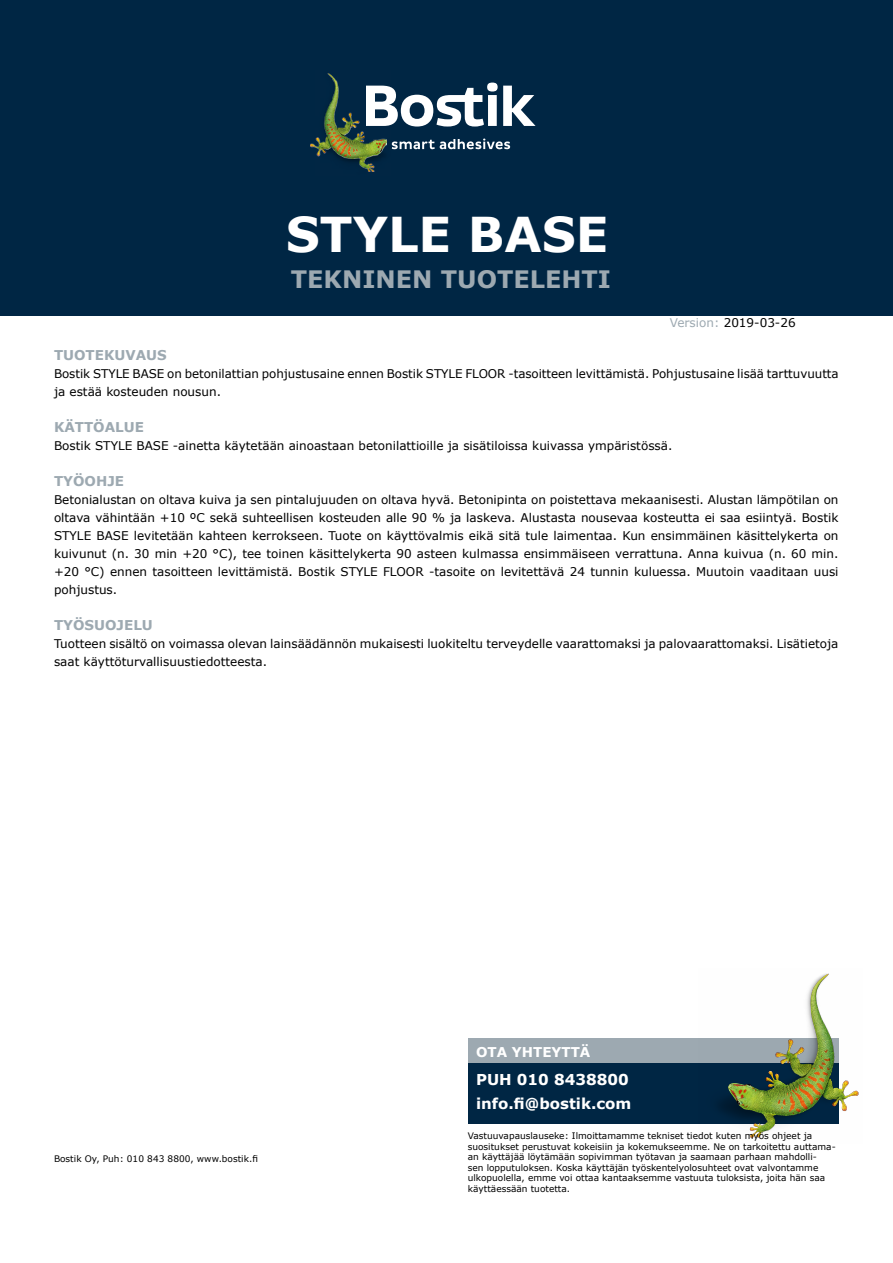
<style>
.page{position:relative;width:893px;height:1263px;background:#fff}
.page>*{position:absolute;margin:0;border:0;box-sizing:border-box;transform-origin:0 0}
.t1{font:700 48px "Verdana";color:#fff}
.t2{font:700 24px "Verdana";color:#9da9b1}
.t3{font:700 15px/24px "Verdana";color:#fff}
.t4{font:700 13.5px "Verdana";color:#9da9b1}
.t5{font:700 13.5px "Verdana";color:#fff}
.t6{font:12px/18px "Verdana";color:#000}
.t7{font:9px/10.5px "Verdana";color:#000}
.s1{color:#9da9b1}
</style>
<div class="page">
<div style="left:0;top:0;width:893px;height:316px;background:#002644"></div>
<img style="left:311px;top:73px;width:75px;height:98px">
<svg style="left:392px;top:139px;width:118px;height:10px"></svg>
<svg style="left:366px;top:83px;width:170px;height:44px"></svg>
<div style="left:469px;top:1038px;width:370px;height:26px;background:#9da9b1"></div>
<div style="left:469px;top:1063px;width:370px;height:61px;background:#002644"></div>
<img style="left:719px;top:973px;width:140px;height:165px">
<h1 class="t1" style="left:286px;top:201px;width:324px">STYLE BASE</h1>
<h2 class="t2" style="left:291px;top:262px;width:322px">TEKNINEN TUOTELEHTI</h2>
<p class="t6" style="left:670px;top:313px;width:127px"><span class="s1">Version:</span> 2019-03-26</p>
<p class="t4" style="left:54px;top:346px;width:114px">TUOTEKUVAUS</p>
<p class="t6" style="left:54px;top:365px;width:786px">Bostik STYLE BASE on betonilattian pohjustusaine ennen Bostik STYLE FLOOR -tasoitteen levittämistä. Pohjustusaine lisää tarttuvuutta ja estää kosteuden nousun.</p>
<p class="t4" style="left:54px;top:418px;width:92px">KÄTTÖALUE</p>
<p class="t6" style="left:54px;top:437px;width:620px">Bostik STYLE BASE -ainetta käytetään ainoastaan betonilattioille ja sisätiloissa kuivassa ympäristössä.</p>
<p class="t4" style="left:54px;top:472px;width:72px">TYÖOHJE</p>
<p class="t6" style="left:54px;top:491px;width:786px;text-align:justify">Betonialustan on oltava kuiva ja sen pintalujuuden on oltava hyvä. Betonipinta on poistettava mekaanisesti. Alustan lämpötilan on oltava vähintään +10 ºC sekä suhteellisen kosteuden alle 90 % ja laskeva. Alustasta nousevaa kosteutta ei saa esiintyä. Bostik STYLE BASE levitetään kahteen kerrokseen. Tuote on käyttövalmis eikä sitä tule laimentaa. Kun ensimmäinen käsittelykerta on kuivunut (n. 30 min +20 °C), tee toinen käsittelykerta 90 asteen kulmassa ensimmäiseen verrattuna. Anna kuivua (n. 60 min. +20 °C) ennen tasoitteen levittämistä. Bostik STYLE FLOOR -tasoite on levitettävä 24 tunnin kuluessa. Muutoin vaaditaan uusi pohjustus.</p>
<p class="t4" style="left:54px;top:616px;width:100px">TYÖSUOJELU</p>
<p class="t6" style="left:54px;top:635px;width:786px">Tuotteen sisältö on voimassa olevan lainsäädännön mukaisesti luokiteltu terveydelle vaarattomaksi ja palovaarattomaksi. Lisätietoja saat käyttöturvallisuustiedotteesta.</p>
<p class="t7" style="left:54px;top:1153px;width:205px">Bostik Oy, Puh: 010 843 8800, www.bostik.fi</p>
<p class="t5" style="left:476px;top:1042px;width:116px">OTA YHTEYTTÄ</p>
<p class="t3" style="left:476px;top:1067px;width:157px">PUH 010 8438800 info.fi@bostik.com</p>
<p class="t7" style="left:468px;top:1130px;width:370px">Vastuuvapauslauseke: Ilmoittamamme tekniset tiedot kuten myös ohjeet ja suositukset perustuvat kokeisiin ja kokemukseemme. Ne on tarkoitettu auttama&shy;an käyttäjää löytämään sopivimman työtavan ja saamaan parhaan mahdolli-<br>sen lopputuloksen. Koska käyttäjän työskentelyolosuhteet ovat valvontamme ulkopuolella, emme voi ottaa kantaaksemme vastuuta tuloksista, joita hän saa käyttäessään tuotetta.</p>
</div>
